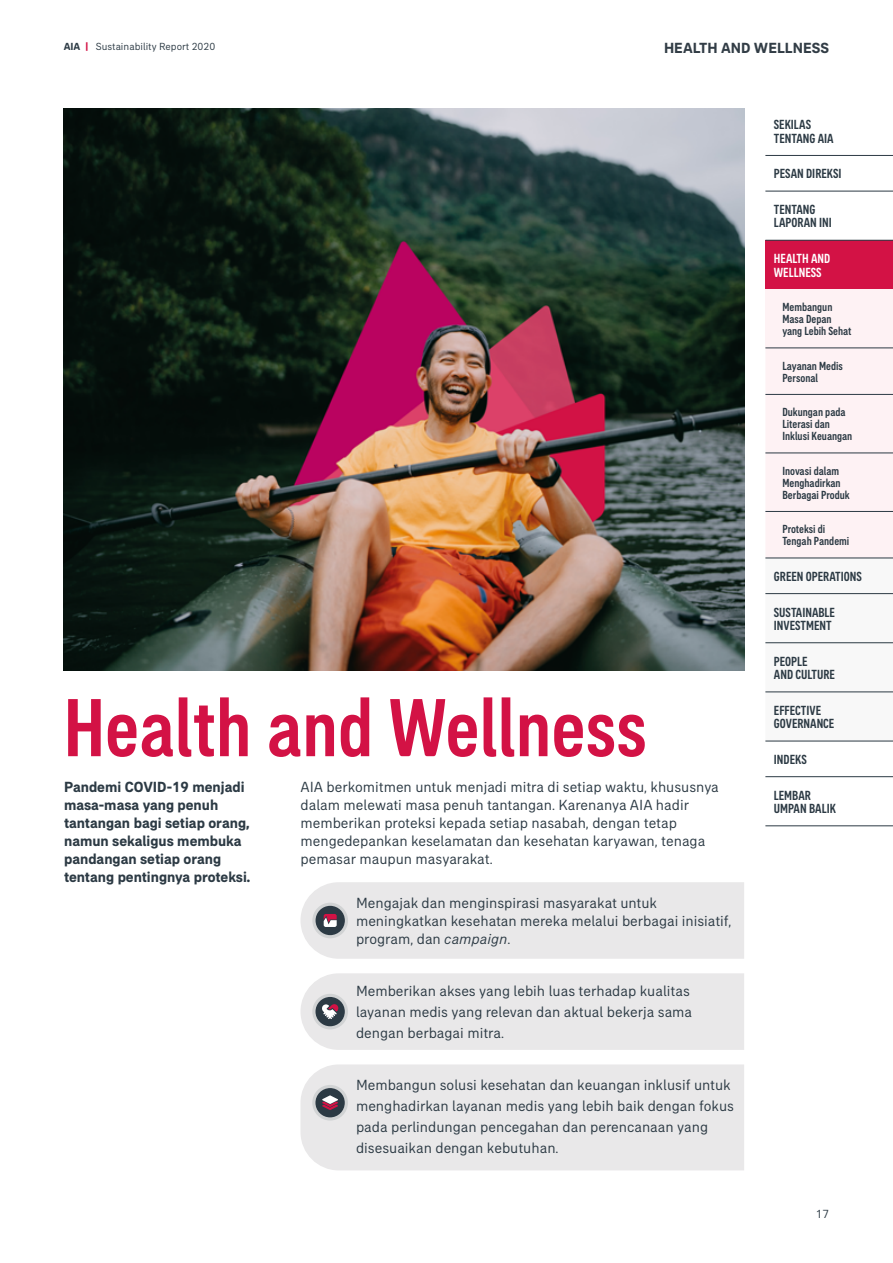
<style>
.page{position:relative;width:893px;height:1263px;background:#fff}
.page>*{position:absolute;margin:0;border:0;box-sizing:border-box;transform-origin:0 0}
.t1{font:500 condensed 84px "AIA Everest";color:#d31245}
.t2{font:15px/18px "AIA Everest";color:#2c3a44}
.t3{font:700 15px/18px "AIA Everest";color:#2c3a44}
.t4{font:700 15px "AIA Everest";color:#323d46}
.t5{font:500 condensed 13.5px/13.5px "AIA Everest";color:#2c3a44}
.t6{font:500 condensed 13.5px/13.5px "AIA Everest";color:#fff}
.t7{font:500 condensed 12px/12px "AIA Everest";color:#2c3a44}
.t8{font:12px "AIA Everest";color:#2c3a44}
.t9{font:10.5px "AIA Everest";color:#2c3a44}
.s1{font-weight:700}
.s2{font-weight:800;color:#d31245}
.s3{font-style:italic}
</style>
<div class="page">
<svg style="left:765px;top:190px;width:128px;height:50px"></svg>
<div style="left:765px;top:240px;width:128px;height:49px;background:#d31245"></div>
<div style="left:765px;top:289px;width:128px;height:59px;background:#fef2f4"></div>
<svg style="left:765px;top:349px;width:128px;height:429px"></svg>
<hr style="left:765px;top:155px;width:128px;height:1px;background:#2c3a44">
<hr style="left:765px;top:191px;width:128px;height:1px;background:#2c3a44">
<hr style="left:765px;top:240px;width:128px;height:1px;background:#2c3a44">
<hr style="left:765px;top:558px;width:128px;height:1px;background:#2c3a44">
<hr style="left:765px;top:593px;width:128px;height:1px;background:#2c3a44">
<hr style="left:765px;top:642px;width:128px;height:1px;background:#2c3a44">
<hr style="left:765px;top:692px;width:128px;height:1px;background:#2c3a44">
<hr style="left:765px;top:741px;width:128px;height:1px;background:#2c3a44">
<hr style="left:765px;top:776px;width:128px;height:1px;background:#2c3a44">
<hr style="left:765px;top:825px;width:128px;height:1px;background:#2c3a44">
<hr style="left:765px;top:394px;width:128px;height:1px;background:#2c3a44">
<hr style="left:765px;top:453px;width:128px;height:1px;background:#2c3a44">
<hr style="left:765px;top:511px;width:128px;height:1px;background:#2c3a44">
<hr style="left:765px;top:348px;width:128px;height:1px;background:#2c3a44">
<img style="left:64px;top:108px;width:680px;height:563px">
<div style="left:300px;top:882px;width:444px;height:77px;background:#e9e8e9"></div>
<div style="left:300px;top:1064px;width:444px;height:106px;background:#e9e8e9"></div>
<div style="left:300px;top:973px;width:444px;height:77px;background:#e9e8e9"></div>
<svg style="left:312px;top:1085px;width:36px;height:35px"></svg>
<p class="t9" style="left:64px;top:40px;width:153px"><span class="s1">AIA</span> <span class="s2">|</span> Sustainability Report 2020</p>
<p class="t4" style="left:664px;top:39px;width:167px">HEALTH AND WELLNESS</p>
<h1 class="t1" style="left:64px;top:680px;width:585px">Health and Wellness</h1>
<p class="t3" style="left:64px;top:778px;width:188px">Pandemi COVID-19 menjadi masa-masa yang penuh tantangan bagi setiap orang, namun sekaligus membuka pandangan setiap orang tentang pentingnya proteksi.</p>
<p class="t2" style="left:356px;top:894px;width:377px">Mengajak dan menginspirasi masyarakat untuk meningkatkan kesehatan mereka melalui berbagai inisiatif, program, dan <span class="s3">campaign</span>.</p>
<p class="t2" style="left:356px;top:980px;width:338px;line-height:21px">Memberikan akses yang lebih luas terhadap kualitas layanan medis yang relevan dan aktual bekerja sama dengan berbagai mitra.</p>
<p class="t2" style="left:356px;top:1074px;width:379px;line-height:21px">Membangun solusi kesehatan dan keuangan inklusif untuk menghadirkan layanan medis yang lebih baik dengan fokus pada perlindungan pencegahan dan perencanaan yang disesuaikan dengan kebutuhan.</p>
<p class="t2" style="left:300px;top:778px;width:420px">AIA berkomitmen untuk menjadi mitra di setiap waktu, khususnya dalam melewati masa penuh tantangan. Karenanya AIA hadir memberikan proteksi kepada setiap nasabah, dengan tetap mengedepankan keselamatan dan kesehatan karyawan, tenaga pemasar maupun masyarakat.</p>
<p class="t5" style="left:774px;top:118px;width:61px">SEKILAS<br>TENTANG AIA</p>
<p class="t5" style="left:774px;top:167px;width:69px">PESAN DIREKSI</p>
<p class="t5" style="left:774px;top:202px;width:60px">TENTANG<br>LAPORAN INI</p>
<p class="t6" style="left:774px;top:252px;width:58px">HEALTH AND<br>WELLNESS</p>
<p class="t7" style="left:782px;top:301px;width:71px">Membangun<br>Masa Depan yang Lebih Sehat</p>
<p class="t7" style="left:782px;top:359px;width:62px">Layanan Medis<br>Personal</p>
<p class="t7" style="left:782px;top:406px;width:71px">Dukungan pada<br>Literasi dan<br>Inklusi Keuangan</p>
<p class="t7" style="left:782px;top:464px;width:69px">Inovasi dalam<br>Menghadirkan<br>Berbagai Produk</p>
<p class="t7" style="left:782px;top:523px;width:68px">Proteksi di<br>Tengah Pandemi</p>
<p class="t5" style="left:774px;top:569px;width:89px">GREEN OPERATIONS</p>
<p class="t5" style="left:774px;top:605px;width:63px">SUSTAINABLE<br>INVESTMENT</p>
<p class="t5" style="left:774px;top:654px;width:63px">PEOPLE<br>AND CULTURE</p>
<p class="t5" style="left:774px;top:703px;width:62px">EFFECTIVE<br>GOVERNANCE</p>
<p class="t5" style="left:774px;top:752px;width:34px">INDEKS</p>
<p class="t5" style="left:774px;top:788px;width:64px">LEMBAR<br>UMPAN BALIK</p>
<p class="t8" style="left:816px;top:1207px;width:15px">17</p>
</div>
